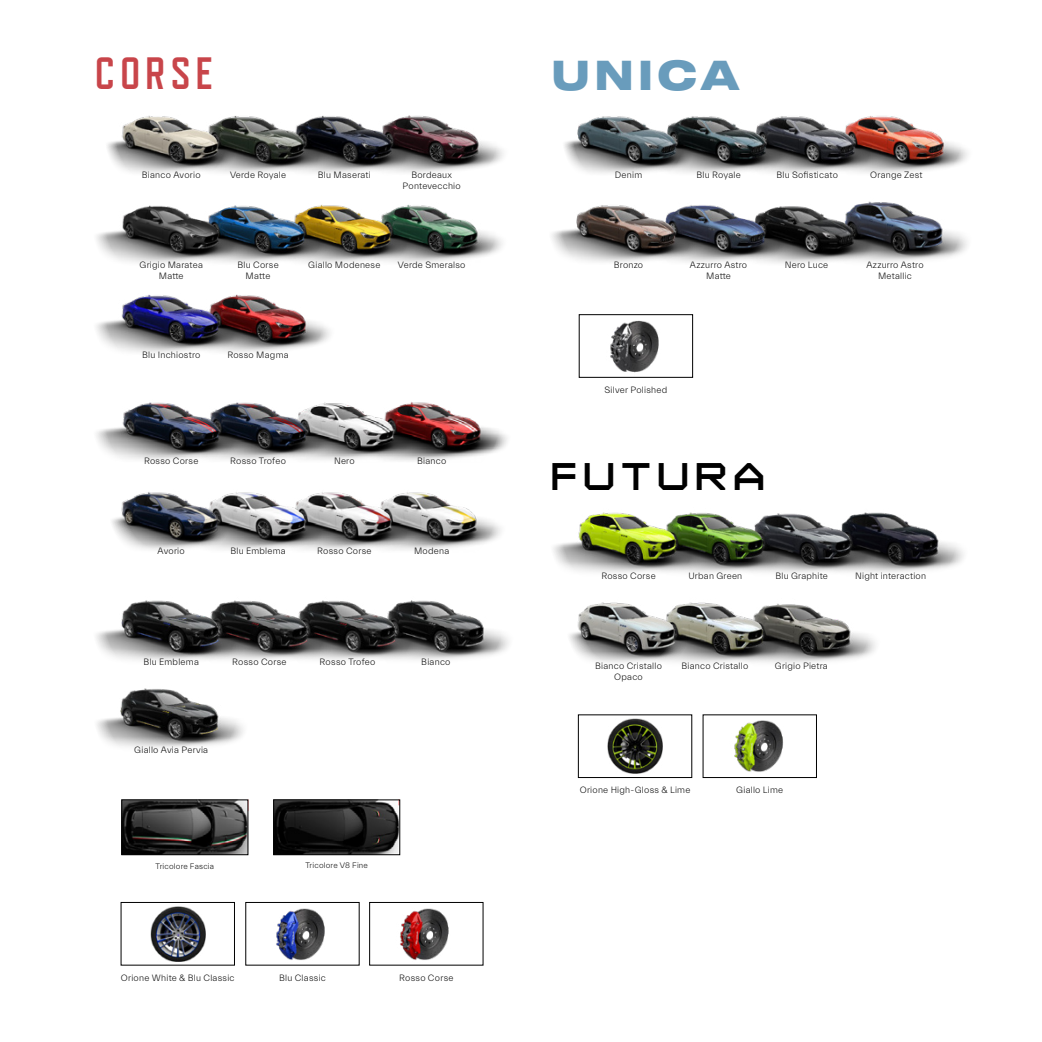
<style>
.page{position:relative;width:1042px;height:1042px;background:#fff}
.page>*{position:absolute;margin:0;border:0;box-sizing:border-box;transform-origin:0 0}
.t1{font:700 45.32px "Refrigerator Deluxe";letter-spacing:.105em;color:#c8454a}
.t2{font:40.95px "Sequel 100 Wide 85";letter-spacing:.125em;color:#699cbc}
.t3{font:700 37.1px "YWFT Maetl";letter-spacing:.105em;color:#000}
.t4{font:300 9.28px/11.2px "Everett";letter-spacing:.025em;color:#000;text-align:center}
.t5{font:300 8.05px "Everett";letter-spacing:.025em;color:#000}
</style>
<div class="page">
<img style="left:882px;top:513px;width:82px;height:60px">
<img style="left:885px;top:202px;width:82px;height:60px">
<img style="left:886px;top:116px;width:82px;height:57px">
<img style="left:97px;top:688px;width:146px;height:60px">
<img style="left:426px;top:600px;width:83px;height:60px">
<img style="left:338px;top:600px;width:88px;height:60px">
<img style="left:250px;top:600px;width:88px;height:60px">
<img style="left:424px;top:493px;width:77px;height:57px">
<img style="left:337px;top:492px;width:87px;height:58px">
<img style="left:425px;top:402px;width:82px;height:59px">
<img style="left:337px;top:402px;width:88px;height:59px">
<img style="left:795px;top:512px;width:87px;height:61px">
<img style="left:250px;top:402px;width:87px;height:58px">
<img style="left:707px;top:513px;width:88px;height:60px">
<img style="left:422px;top:205px;width:81px;height:58px">
<img style="left:336px;top:204px;width:86px;height:59px">
<img style="left:250px;top:205px;width:86px;height:58px">
<img style="left:423px;top:116px;width:81px;height:57px">
<img style="left:797px;top:116px;width:89px;height:57px">
<img style="left:336px;top:115px;width:87px;height:58px">
<img style="left:707px;top:116px;width:90px;height:57px">
<img style="left:250px;top:115px;width:86px;height:58px">
<img style="left:124px;top:801px;width:122px;height:52px">
<div style="left:122px;top:799px;width:126px;height:56px;border:1px solid #000"></div>
<img style="left:400px;top:908px;width:49px;height:52px">
<div style="left:369px;top:902px;width:114px;height:63px;border:1px solid #000"></div>
<img style="left:250px;top:295px;width:80px;height:57px">
<img style="left:96px;top:294px;width:154px;height:59px">
<img style="left:107px;top:116px;width:143px;height:57px">
<img style="left:564px;top:116px;width:143px;height:57px">
<img style="left:150px;top:906px;width:55px;height:55px">
<div style="left:121px;top:902px;width:114px;height:63px;border:1px solid #000"></div>
<img style="left:607px;top:719px;width:56px;height:55px">
<div style="left:578px;top:714px;width:114px;height:64px;border:1px solid #000"></div>
<img style="left:96px;top:600px;width:154px;height:61px">
<img style="left:96px;top:205px;width:154px;height:58px">
<img style="left:276px;top:908px;width:49px;height:52px">
<div style="left:245px;top:902px;width:114px;height:63px;border:1px solid #000"></div>
<img style="left:734px;top:720px;width:49px;height:52px">
<div style="left:703px;top:714px;width:114px;height:64px;border:1px solid #000"></div>
<img style="left:96px;top:402px;width:154px;height:58px">
<img style="left:553px;top:512px;width:154px;height:61px">
<img style="left:796px;top:201px;width:89px;height:62px">
<img style="left:249px;top:492px;width:88px;height:58px">
<img style="left:610px;top:320px;width:49px;height:53px">
<div style="left:579px;top:314px;width:114px;height:63px;border:1px solid #000"></div>
<img style="left:706px;top:205px;width:90px;height:58px">
<img style="left:275px;top:801px;width:123px;height:52px">
<div style="left:273px;top:799px;width:127px;height:56px;border:1px solid #000"></div>
<img style="left:112px;top:492px;width:137px;height:58px">
<img style="left:552px;top:205px;width:154px;height:57px">
<img style="left:794px;top:604px;width:82px;height:59px">
<img style="left:707px;top:603px;width:87px;height:60px">
<img style="left:569px;top:602px;width:138px;height:61px">
<h1 class="t1" style="left:95px;top:47px;width:119px">CORSE</h1>
<h2 class="t2" style="left:552px;top:46px;width:189px">UNICA</h2>
<p class="t4" style="left:403px;top:169px;width:60px">Bordeaux<br>Pontevecchio</p>
<p class="t4" style="left:776px;top:169px;width:63px">Blu Sofisticato</p>
<p class="t4" style="left:318px;top:169px;width:54px">Blu Maserati</p>
<p class="t4" style="left:696px;top:169px;width:46px">Blu Royale</p>
<p class="t4" style="left:230px;top:169px;width:58px">Verde Royale</p>
<p class="t4" style="left:142px;top:169px;width:60px">Bianco Avorio</p>
<p class="t4" style="left:615px;top:169px;width:29px">Denim</p>
<p class="t4" style="left:870px;top:169px;width:54px">Orange Zest</p>
<p class="t4" style="left:308px;top:259px;width:74px">Giallo Modenese</p>
<p class="t4" style="left:690px;top:259px;width:59px">Azzurro Astro<br>Matte</p>
<p class="t4" style="left:398px;top:259px;width:69px">Verde Smeralso</p>
<p class="t4" style="left:237px;top:259px;width:43px">Blu Corse<br>Matte</p>
<p class="t4" style="left:139px;top:259px;width:65px">Grigio Maratea<br>Matte</p>
<p class="t4" style="left:785px;top:259px;width:45px">Nero Luce</p>
<p class="t4" style="left:614px;top:259px;width:31px">Bronzo</p>
<p class="t4" style="left:866px;top:259px;width:59px">Azzurro Astro<br>Metallic</p>
<p class="t4" style="left:142px;top:349px;width:60px">Blu Inchiostro</p>
<p class="t4" style="left:227px;top:349px;width:63px">Rosso Magma</p>
<p class="t4" style="left:604px;top:384px;width:64px">Silver Polished</p>
<p class="t4" style="left:144px;top:455px;width:56px">Rosso Corse</p>
<p class="t4" style="left:230px;top:455px;width:57px">Rosso Trofeo</p>
<p class="t4" style="left:334px;top:455px;width:22px">Nero</p>
<p class="t4" style="left:417px;top:455px;width:31px">Bianco</p>
<h3 class="t3" style="left:550px;top:450px;width:218px">FUTURA</h3>
<p class="t4" style="left:158px;top:545px;width:29px">Avorio</p>
<p class="t4" style="left:230px;top:545px;width:57px">Blu Emblema</p>
<p class="t4" style="left:317px;top:545px;width:56px">Rosso Corse</p>
<p class="t4" style="left:414px;top:545px;width:37px">Modena</p>
<p class="t4" style="left:601px;top:570px;width:56px">Rosso Corse</p>
<p class="t4" style="left:688px;top:570px;width:55px">Urban Green</p>
<p class="t4" style="left:775px;top:570px;width:54px">Blu Graphite</p>
<p class="t4" style="left:855px;top:570px;width:72px">Night interaction</p>
<p class="t4" style="left:144px;top:657px;width:57px">Blu Emblema</p>
<p class="t4" style="left:232px;top:657px;width:56px">Rosso Corse</p>
<p class="t4" style="left:134px;top:745px;width:75px">Giallo Avia Pervia</p>
<p class="t4" style="left:320px;top:657px;width:57px">Rosso Trofeo</p>
<p class="t5" style="left:155px;top:861px;width:60px">Tricolore Fascia</p>
<p class="t5" style="left:305px;top:861px;width:64px">Tricolore V8 Fine</p>
<p class="t4" style="left:421px;top:657px;width:31px">Bianco</p>
<p class="t4" style="left:595px;top:660px;width:68px">Bianco Cristallo</p>
<p class="t4" style="left:775px;top:660px;width:54px">Grigio Pietra</p>
<p class="t4" style="left:614px;top:671px;width:30px">Opaco</p>
<p class="t4" style="left:681px;top:660px;width:68px">Bianco Cristallo</p>
<p class="t4" style="left:580px;top:785px;width:112px">Orione High-Gloss &amp; Lime</p>
<p class="t4" style="left:736px;top:785px;width:48px">Giallo Lime</p>
<p class="t4" style="left:121px;top:972px;width:115px">Orione White &amp; Blu Classic</p>
<p class="t4" style="left:279px;top:972px;width:48px">Blu Classic</p>
<p class="t4" style="left:399px;top:972px;width:56px">Rosso Corse</p>
</div>
